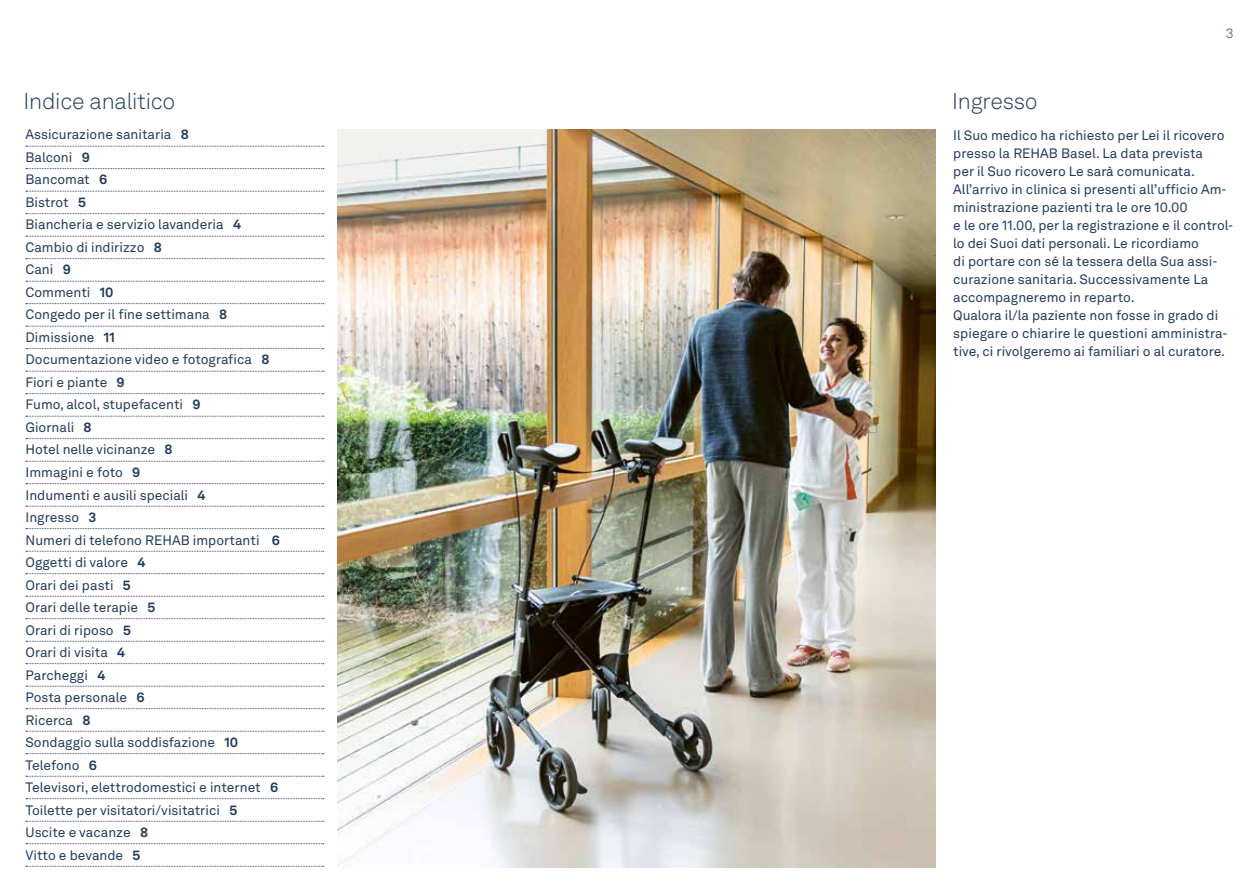
<style>
.page{position:relative;width:1259px;height:893px;background:#fff}
.page>*{position:absolute;margin:0;border:0;box-sizing:border-box;transform-origin:0 0}
.t1{font:300 22.5px "Akkurat LL";letter-spacing:-.01em;color:#223b5a}
.t2{font:13.5px/22.5px "Akkurat LL";color:#223b5a}
.t3{font:300 13.5px "Akkurat LL";color:#223b5a}
.s1{font-weight:700}
</style>
<div class="page">
<svg style="left:26px;top:146px;width:298px;height:1px"></svg>
<svg style="left:26px;top:168px;width:298px;height:1px"></svg>
<svg style="left:26px;top:191px;width:298px;height:1px"></svg>
<svg style="left:26px;top:213px;width:298px;height:1px"></svg>
<svg style="left:26px;top:236px;width:298px;height:1px"></svg>
<svg style="left:26px;top:258px;width:298px;height:1px"></svg>
<svg style="left:26px;top:281px;width:298px;height:1px"></svg>
<svg style="left:26px;top:303px;width:298px;height:1px"></svg>
<svg style="left:26px;top:326px;width:298px;height:1px"></svg>
<svg style="left:26px;top:348px;width:298px;height:1px"></svg>
<svg style="left:26px;top:371px;width:298px;height:1px"></svg>
<svg style="left:26px;top:393px;width:298px;height:1px"></svg>
<svg style="left:26px;top:416px;width:298px;height:1px"></svg>
<svg style="left:26px;top:438px;width:298px;height:1px"></svg>
<svg style="left:26px;top:461px;width:298px;height:1px"></svg>
<svg style="left:26px;top:483px;width:298px;height:1px"></svg>
<svg style="left:26px;top:506px;width:298px;height:1px"></svg>
<svg style="left:26px;top:528px;width:298px;height:1px"></svg>
<svg style="left:26px;top:551px;width:298px;height:1px"></svg>
<svg style="left:26px;top:573px;width:298px;height:1px"></svg>
<svg style="left:26px;top:596px;width:298px;height:1px"></svg>
<svg style="left:26px;top:618px;width:298px;height:1px"></svg>
<svg style="left:26px;top:641px;width:298px;height:1px"></svg>
<svg style="left:26px;top:663px;width:298px;height:1px"></svg>
<svg style="left:26px;top:686px;width:298px;height:1px"></svg>
<svg style="left:26px;top:708px;width:298px;height:1px"></svg>
<svg style="left:26px;top:731px;width:298px;height:1px"></svg>
<svg style="left:26px;top:753px;width:298px;height:1px"></svg>
<svg style="left:26px;top:776px;width:298px;height:1px"></svg>
<svg style="left:26px;top:798px;width:298px;height:1px"></svg>
<svg style="left:26px;top:821px;width:298px;height:1px"></svg>
<svg style="left:26px;top:843px;width:298px;height:1px"></svg>
<svg style="left:26px;top:866px;width:298px;height:1px"></svg>
<img style="left:337px;top:130px;width:598px;height:737px">
<h1 class="t1" style="left:24px;top:85px;width:153px">Indice analitico</h1>
<p class="t2" style="left:26px;top:123px;width:256px">Assicurazione sanitaria <span class="s1">8<br></span>Balconi <span class="s1">9<br></span>Bancomat <span class="s1">6<br></span>Bistrot <span class="s1">5<br></span>Biancheria e servizio lavanderia <span class="s1">4<br></span>Cambio di indirizzo <span class="s1">8<br></span>Cani <span class="s1">9<br></span>Commenti <span class="s1">10<br></span>Congedo per il fine settimana <span class="s1">8<br></span>Dimissione <span class="s1">11<br></span>Documentazione video e fotografica <span class="s1">8<br></span>Fiori e piante <span class="s1">9<br></span>Fumo, alcol, stupefacenti <span class="s1">9<br></span>Giornali <span class="s1">8<br></span>Hotel nelle vicinanze <span class="s1">8<br></span>Immagini e foto <span class="s1">9<br></span>Indumenti e ausili speciali <span class="s1">4<br></span>Ingresso <span class="s1">3<br></span>Numeri di telefono REHAB importanti <span class="s1">6<br></span>Oggetti di valore <span class="s1">4<br></span>Orari dei pasti <span class="s1">5<br></span>Orari delle terapie <span class="s1">5<br></span>Orari di riposo <span class="s1">5<br></span>Orari di visita <span class="s1">4<br></span>Parcheggi <span class="s1">4<br></span>Posta personale <span class="s1">6<br></span>Ricerca <span class="s1">8<br></span>Sondaggio sulla soddisfazione <span class="s1">10<br></span>Telefono <span class="s1">6<br></span>Televisori, elettrodomestici e internet <span class="s1">6<br></span>Toilette per visitatori/visitatrici <span class="s1">5<br></span>Uscite e vacanze <span class="s1">8<br></span>Vitto e bevande <span class="s1">5</span></p>
<p class="t3" style="left:1225px;top:24px;width:9px">3</p>
<h1 class="t1" style="left:952px;top:85px;width:87px">Ingresso</h1>
<p class="t2" style="left:953px;top:126px;width:282px;line-height:18px">Il Suo medico ha richiesto per Lei il ricovero presso la REHAB Basel. La data prevista<br>per il Suo ricovero Le sarà comunicata.<br>All’arrivo in clinica si presenti all’ufficio Am&shy;ministrazione pazienti tra le ore 10.00<br>e le ore 11.00, per la registrazione e il control&shy;lo dei Suoi dati personali. Le ricordiamo<br>di portare con sé la tessera della Sua assi&shy;curazione sanitaria. Successivamente La accompagneremo in reparto.<br>Qualora il/la paziente non fosse in grado di spiegare o chiarire le questioni amministra&shy;tive, ci rivolgeremo ai familiari o al curatore.</p>
</div>
